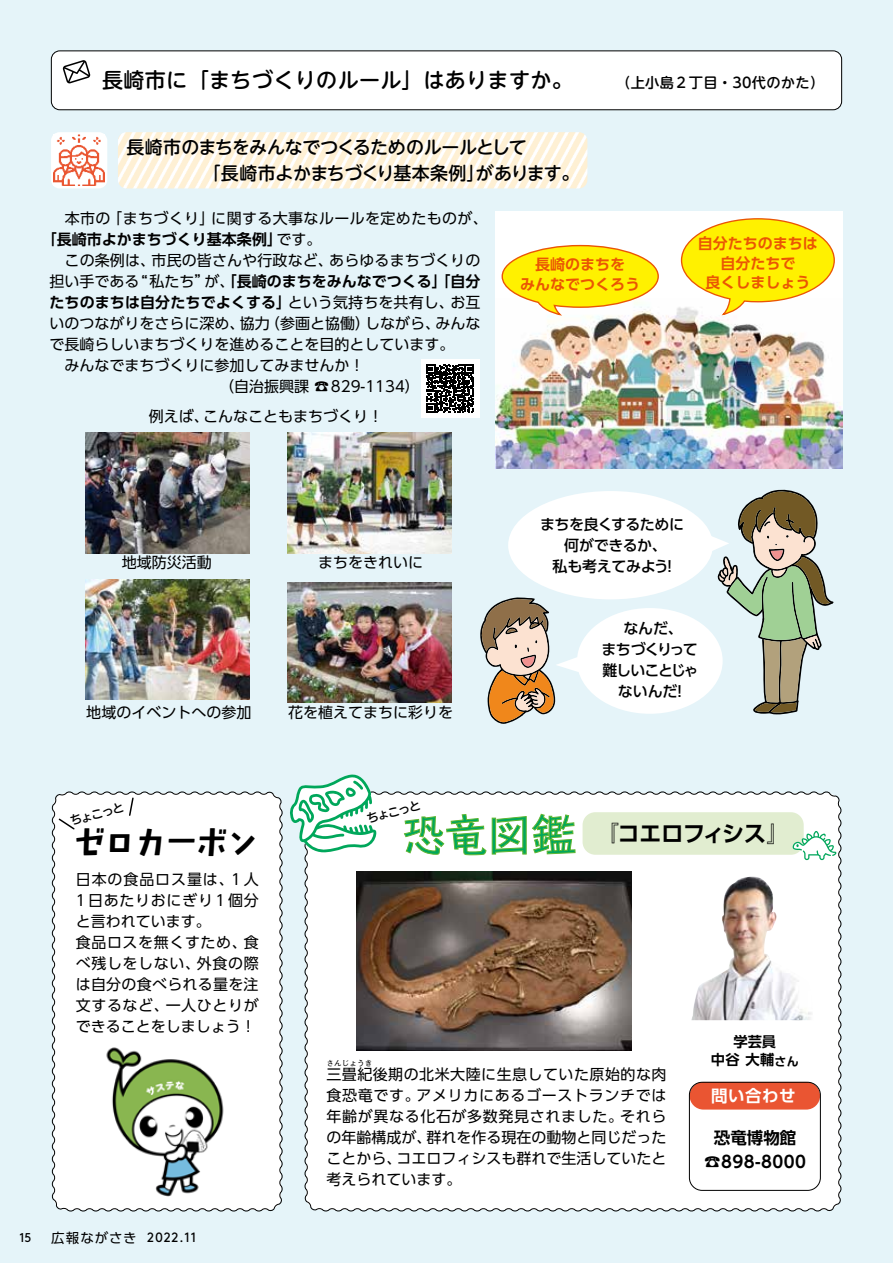
<style>
.page{position:relative;width:893px;height:1263px;background:#e5f4f9}
.page>*{position:absolute;margin:0;border:0;box-sizing:border-box;transform-origin:0 0}
.t1{font:37.5px "DS akari";letter-spacing:-.18em;color:#000}
.t2{font:700 22.5px "UD Shin Go Pro De";letter-spacing:-.04em;color:#000}
.t3{font:500 21px "UD Shin M Go Pro";letter-spacing:.02em;color:#000}
.t4{font:500 18px/25.5px "UD Shin M Go Pro";letter-spacing:-.025em;color:#000}
.t5{font:700 16.5px/24px "UD Shin Go Pro De";letter-spacing:.03em;color:#000;text-align:center}
.t6{font:700 16.5px "UD Shin Go Pro De";letter-spacing:.025em;color:#fff}
.t7{font:15px/21px "UD Shin Go Pro";color:#000}
.t8{font:15px/21px "UD Shin Go Pro";letter-spacing:.045em;color:#000}
.t9{font:700 15px "UD Shin Go Pro De";color:#000}
.t10{font:700 15px/19.5px "UD Shin Go Pro De";color:#ea5504;text-align:center}
.t11{font:500 15px "UD Shin Go Pro";letter-spacing:-.04em;color:#000}
.t12{font:15px/21px "UD Shin Go Pro";letter-spacing:.04em;color:#000}
.t13{font:15px "UD Shin Go Pro";letter-spacing:.03em;color:#000}
.t14{font:15px "UD Shin Go Pro";letter-spacing:.025em;color:#000}
.t15{font:15px "UD Shin Go Pro";letter-spacing:.06em;color:#000}
.t16{font:500 15px "UD Shin Go Pro";letter-spacing:-.02em;color:#000}
.t17{font:500 15px "UD Shin Go Pro";letter-spacing:-.085em;color:#000}
.t18{font:500 15px "UD Shin Go Pro";letter-spacing:-.095em;color:#000}
.t19{font:500 14.25px "UD Shin M Go Pro";letter-spacing:.02em;color:#000}
.t20{font:700 14.25px/18.8px "UD Shin Go Pro De";letter-spacing:.03em;color:#000;text-align:center}
.t21{font:13.5px "Brown Std";letter-spacing:.055em;color:#000}
.t22{font:13.5px "UD Shin Go Pro";letter-spacing:.075em;color:#000}
.t23{font:12.75px "Brown Std";color:#000}
.t24{font:500 12px "UD Shin M Go Pro";color:#000}
.t25{font:7.5px "UD Shin Go Pro";letter-spacing:.02em;color:#000}
.s1{font-size:14.25px}
.s2{font-family:"UD Shin Go Pro";font-weight:400}
.s3{font-size:12px}
</style>
<div class="page">
<div style="left:51px;top:51px;width:791px;height:59px;background:#fff;border-radius:9px"></div>
<div style="left:51px;top:51px;width:791px;height:59px;border:1px solid #000;border-radius:9px"></div>
<svg style="left:62px;top:60px;width:29px;height:24px"></svg>
<img style="left:118px;top:132px;width:469px;height:56px">
<div style="left:51px;top:132px;width:56px;height:56px;background:#fff;border-radius:9px"></div>
<img style="left:54px;top:135px;width:51px;height:51px">
<div style="left:421px;top:359px;width:58px;height:58px;background:#fff"></div>
<svg style="left:426px;top:364px;width:48px;height:48px"></svg>
<svg style="left:51px;top:791px;width:232px;height:421px;background:#eef0ed"></svg>
<div style="left:495px;top:211px;width:347px;height:257px;background:#fff"></div>
<img style="left:495px;top:307px;width:347px;height:161px">
<svg style="left:680px;top:218px;width:156px;height:100px"></svg>
<svg style="left:501px;top:244px;width:159px;height:74px"></svg>
<svg style="left:304px;top:791px;width:538px;height:421px;background:#d4cfcb"></svg>
<svg style="left:404px;top:814px;width:171px;height:41px;background:#a0d9a8"></svg>
<div style="left:690px;top:1082px;width:130px;height:27px;background:#ea5532;border-radius:14px"></div>
<div style="left:689px;top:1082px;width:132px;height:109px;border:1px solid #000;border-radius:13px"></div>
<svg style="left:290px;top:774px;width:86px;height:79px"></svg>
<div style="left:583px;top:812px;width:221px;height:43px;background:#e1edd0;border-radius:13px"></div>
<svg style="left:793px;top:831px;width:43px;height:29px"></svg>
<img style="left:691px;top:877px;width:122px;height:143px">
<img style="left:86px;top:433px;width:164px;height:120px">
<img style="left:86px;top:579px;width:164px;height:121px">
<img style="left:288px;top:433px;width:164px;height:120px">
<img style="left:288px;top:582px;width:164px;height:120px">
<div style="left:508px;top:491px;width:205px;height:108px;background:#fff;border-radius:50%"></div>
<div style="left:577px;top:608px;width:146px;height:106px;background:#fff;border-radius:50%"></div>
<svg style="left:128px;top:796px;width:7px;height:21px"></svg>
<svg style="left:57px;top:817px;width:19px;height:14px"></svg>
<svg style="left:706px;top:489px;width:128px;height:225px"></svg>
<svg style="left:480px;top:597px;width:104px;height:127px"></svg>
<h3 class="t3" style="left:102px;top:63px;width:530px">長崎市に「まちづくりのルール」はありますか。　　<span class="s1">（</span></h3>
<p class="t19" style="left:631px;top:71px;width:195px">上小島２丁目・30代のかた(</p>
<p class="t4" style="left:476px;top:134px;width:105px;text-indent:-350px">長崎市のまちをみんなでつくるためのルールとして<br>があります。</p>
<p class="t4" style="left:203px;top:159px;width:284px">「長崎市よかまちづくり基本条例」</p>
<p class="t7" style="left:49px;top:208px;width:63px">　本市の</p>
<p class="t7" style="left:107px;top:208px;width:109px">「まちづくり」</p>
<p class="t14" style="left:211px;top:206px;width:278px">に関する大事なルールを定めたものが、</p>
<p class="t9" style="left:42px;top:227px;width:241px">「長崎市よかまちづくり基本条例」</p>
<p class="t7" style="left:276px;top:229px;width:46px">です。</p>
<p class="t7" style="left:329px;top:250px;width:153px">あらゆるまちづくりの</p>
<p class="t7" style="left:152px;top:250px;width:183px">市民の皆さんや行政など、</p>
<p class="t7" style="left:49px;top:250px;width:107px">　この条例は、</p>
<p class="t9" style="left:204px;top:269px;width:278px"><span class="s2">が、</span>「長崎のまちをみんなでつくる」「自分</p>
<p class="t7" style="left:49px;top:271px;width:162px">担い手である“私たち”</p>
<p class="t9" style="left:49px;top:290px;width:243px">たちのまちは自分たちでよくする」</p>
<p class="t7" style="left:288px;top:292px;width:168px">という気持ちを共有し、</p>
<p class="t7" style="left:450px;top:292px;width:32px">お互</p>
<p class="t7" style="left:49px;top:313px;width:197px">いのつながりをさらに深め、</p>
<p class="t7" style="left:49px;top:334px;width:407px">で長崎らしいまちづくりを進めることを目的としています。</p>
<p class="t7" style="left:49px;top:355px;width:317px">　みんなでまちづくりに参加してみませんか!</p>
<p class="t7" style="left:219px;top:376px;width:202px">（自治振興課 ☎829-1134(</p>
<p class="t7" style="left:365px;top:313px;width:76px">しながら、</p>
<p class="t7" style="left:265px;top:313px;width:107px">（参画と協働）</p>
<p class="t7" style="left:240px;top:313px;width:32px">協力</p>
<p class="t7" style="left:435px;top:313px;width:46px">みんな</p>
<p class="t7" style="left:149px;top:405px;width:61px">例えば、</p>
<p class="t7" style="left:203px;top:405px;width:181px">こんなこともまちづくり!</p>
<p class="t10" style="left:520px;top:254px;width:121px">長崎のまちを<br>みんなでつくろう</p>
<p class="t10" style="left:698px;top:234px;width:121px">自分たちのまちは自分たちで<br>良くしましょう</p>
<p class="t7" style="left:122px;top:552px;width:91px">地域防災活動</p>
<p class="t7" style="left:318px;top:552px;width:106px">まちをきれいに</p>
<p class="t7" style="left:86px;top:701px;width:166px">地域のイベントへの参加</p>
<p class="t7" style="left:288px;top:701px;width:166px">花を植えてまちに彩りを</p>
<p class="t11" style="left:540px;top:512px;width:146px">まちを良くするために</p>
<p class="t11" style="left:564px;top:533px;width:104px">何ができるか、</p>
<p class="t11" style="left:662px;top:554px;width:16px">!</p>
<p class="t16" style="left:552px;top:554px;width:118px">私も考えてみよう</p>
<p class="t11" style="left:623px;top:616px;width:61px">なんだ、</p>
<p class="t17" style="left:601px;top:637px;width:98px">まちづくりって</p>
<p class="t18" style="left:602px;top:658px;width:98px">難しいことじゃ</p>
<p class="t11" style="left:672px;top:679px;width:16px">!</p>
<p class="t11" style="left:618px;top:679px;width:61px">ないんだ</p>
<p class="t24" style="left:68px;top:811px;width:57px;rotate:-15deg">ちょこっと</p>
<h1 class="t1" style="left:70px;top:822px;width:193px">ゼロカーボン</h1>
<p class="t15" style="left:76px;top:867px;width:160px">日本の食品ロス量は、</p>
<p class="t8" style="left:76px;top:889px;width:184px">1日あたりおにぎり1個分</p>
<p class="t7" style="left:76px;top:910px;width:137px">と言われています。</p>
<p class="t7" style="left:244px;top:931px;width:16px">食</p>
<p class="t7" style="left:231px;top:868px;width:29px">1人</p>
<p class="t12" style="left:197px;top:931px;width:63px;text-indent:-121px">食品ロスを無くすため、外食の際</p>
<p class="t12" style="left:76px;top:952px;width:126px">べ残しをしない、</p>
<p class="t7" style="left:76px;top:973px;width:184px">は自分の食べられる量を注</p>
<p class="t7" style="left:166px;top:994px;width:94px">一人ひとりが</p>
<p class="t7" style="left:76px;top:994px;width:182px">文するなど、<br>できることをしましょう!</p>
<p class="t23" style="left:19px;top:1230px;width:14px">15</p>
<p class="t22" style="left:51px;top:1226px;width:87px">広報ながさき</p>
<p class="t21" style="left:147px;top:1229px;width:51px">2022.11</p>
<p class="t24" style="left:364px;top:809px;width:57px;rotate:-15deg">ちょこっと</p>
<h2 class="t2" style="left:596px;top:815px;width:194px">『コエロフィシス』</h2>
<p class="t25" style="left:326px;top:1056px;width:47px">さんじょうき</p>
<p class="t13" style="left:326px;top:1062px;width:342px">三畳紀後期の北米大陸に生息していた原始的な肉</p>
<p class="t8" style="left:417px;top:1084px;width:251px">アメリカにあるゴーストランチでは</p>
<p class="t7" style="left:326px;top:1084px;width:95px">食恐竜です。</p>
<p class="t8" style="left:427px;top:1105px;width:241px;text-indent:-100px">年齢が異なる化石が多数発見されました。<br>群れを作る現在の動物と同じだった</p>
<p class="t7" style="left:620px;top:1105px;width:48px">それら</p>
<p class="t7" style="left:397px;top:1126px;width:271px;text-indent:-70px">の年齢構成が、<br>コエロフィシスも群れで生活していたと</p>
<p class="t7" style="left:326px;top:1147px;width:136px">ことから、<br>考えられています。</p>
<p class="t20" style="left:711px;top:1031px;width:89px">学芸員<br>中谷大輔<span class="s3">さん</span></p>
<p class="t6" style="left:711px;top:1082px;width:86px">問い合わせ</p>
<p class="t5" style="left:704px;top:1126px;width:104px">恐竜博物館☎898-8000</p>
</div>
